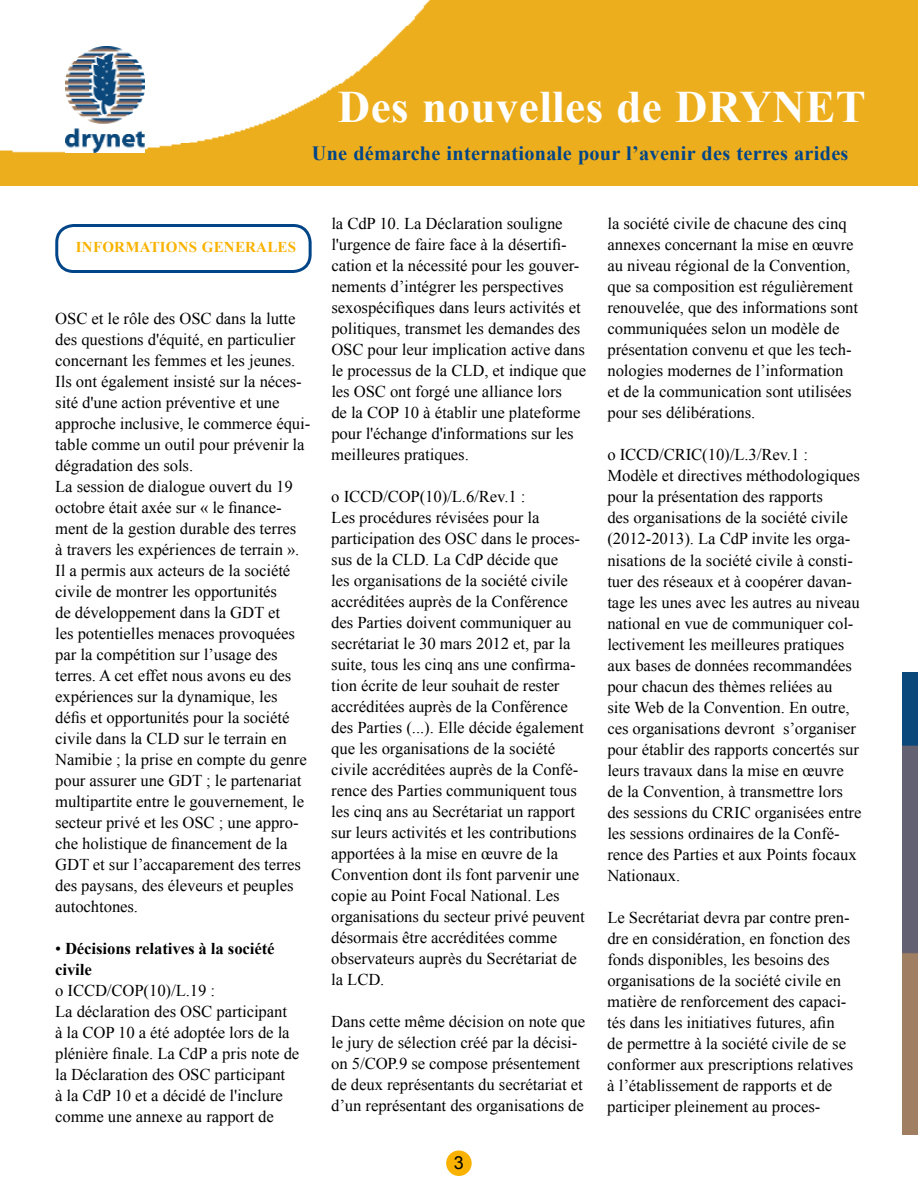
<style>
.page{position:relative;width:918px;height:1188px;background:#fff}
.page>*{position:absolute;margin:0;border:0;box-sizing:border-box;transform-origin:0 0}
.t1{font:700 45px "Times New Roman";letter-spacing:.01em;color:#fff}
.t2{font:700 20.25px "Times New Roman";letter-spacing:.015em;color:#004588}
.t3{font:18px "Arial";color:#000}
.t4{font:16.5px/21px "Times New Roman";color:#000}
.t5{font:700 16.5px/21px "Times New Roman";color:#000}
.t6{font:700 15px "Times New Roman";letter-spacing:.015em;color:#f9b200}
.s1{font-weight:400}
</style>
<div class="page">
<img style="left:0;top:1px;width:918px;height:185px">
<img style="left:66px;top:46px;width:78px;height:107px">
<img style="left:903px;top:672px;width:15px;height:462px">
<div style="left:55px;top:224px;width:257px;height:49px;border:3px solid #004588;border-radius:17px"></div>
<div style="left:446px;top:1150px;width:26px;height:26px;background:#f9b200;border-radius:50%"></div>
<h1 class="t1" style="left:338px;top:75px;width:529px">Des nouvelles de DRYNET</h1>
<p class="t2" style="left:312px;top:139px;width:538px">Une démarche internationale pour l’avenir des terres arides</p>
<p class="t6" style="left:76px;top:237px;width:222px">INFORMATIONS GENERALES</p>
<p class="t4" style="left:55px;top:308px;width:257px">OSC et le rôle des OSC dans la lutte des questions d'équité, en particulier concernant les femmes et les jeunes.<br>Ils ont également insisté sur la néces&shy;sité d'une action préventive et une approche inclusive, le commerce équi&shy;table comme un outil pour prévenir la dégradation des sols.<br>La session de dialogue ouvert du 19 octobre était axée sur « le finance&shy;ment de la gestion durable des terres<br>à travers les expériences de terrain ».<br>Il a permis aux acteurs de la société civile de montrer les opportunités<br>de développement dans la GDT et<br>les potentielles menaces provoquées par la compétition sur l’usage des terres. A cet effet nous avons eu des expériences sur la dynamique, les défis et opportunités pour la société civile dans la CLD sur le terrain en Namibie ; la prise en compte du genre pour assurer une GDT ; le partenariat multipartite entre le gouvernement, le secteur privé et les OSC ; une appro&shy;che holistique de financement de la GDT et sur l’accaparement des terres des paysans, des éleveurs et peuples autochtones.</p>
<p class="t5" style="left:55px;top:938px;width:221px"><span class="s1">•</span> Décisions relatives à la société civile</p>
<p class="t4" style="left:55px;top:980px;width:246px">o ICCD/COP(10)/L.19 :<br>La déclaration des OSC participant<br>à la COP 10 a été adoptée lors de la plénière finale. La CdP a pris note de la Déclaration des OSC participant<br>à la CdP 10 et a décidé de l'inclure comme une annexe au rapport de</p>
<p class="t4" style="left:331px;top:213px;width:257px">la CdP 10. La Déclaration souligne l'urgence de faire face à la désertifi&shy;cation et la nécessité pour les gouver&shy;nements d’intégrer les perspectives sexospécifiques dans leurs activités et politiques, transmet les demandes des OSC pour leur implication active dans le processus de la CLD, et indique que les OSC ont forgé une alliance lors<br>de la COP 10 à établir une plateforme pour l'échange d'informations sur les meilleures pratiques.</p>
<p class="t4" style="left:331px;top:486px;width:255px">o ICCD/COP(10)/L.6/Rev.1 :<br>Les procédures révisées pour la participation des OSC dans le proces&shy;sus de la CLD. La CdP décide que<br>les organisations de la société civile accréditées auprès de la Conférence des Parties doivent communiquer au secrétariat le 30 mars 2012 et, par la suite, tous les cinq ans une confirma&shy;tion écrite de leur souhait de rester accréditées auprès de la Conférence des Parties (...). Elle décide également que les organisations de la société civile accréditées auprès de la Confé&shy;rence des Parties communiquent tous les cinq ans au Secrétariat un rapport sur leurs activités et les contributions apportées à la mise en œuvre de la Convention dont ils font parvenir une copie au Point Focal National. Les organisations du secteur privé peuvent désormais être accréditées comme observateurs auprès du Secrétariat de la LCD.</p>
<p class="t4" style="left:331px;top:1011px;width:256px">Dans cette même décision on note que le jury de sélection créé par la décisi&shy;on 5/COP.9 se compose présentement de deux représentants du secrétariat et d’un représentant des organisations de</p>
<p class="t3" style="left:454px;top:1151px;width:12px">3</p>
<p class="t4" style="left:607px;top:213px;width:252px">la société civile de chacune des cinq annexes concernant la mise en œuvre au niveau régional de la Convention, que sa composition est régulièrement renouvelée, que des informations sont communiquées selon un modèle de présentation convenu et que les tech&shy;nologies modernes de l’information et de la communication sont utilisées pour ses délibérations.</p>
<p class="t4" style="left:607px;top:444px;width:256px">o ICCD/CRIC(10)/L.3/Rev.1 :<br>Modèle et directives méthodologiques pour la présentation des rapports<br>des organisations de la société civile (2012-2013). La CdP invite les orga&shy;nisations de la société civile à consti&shy;tuer des réseaux et à coopérer davan&shy;tage les unes avec les autres au niveau national en vue de communiquer col&shy;lectivement les meilleures pratiques aux bases de données recommandées pour chacun des thèmes reliées au<br>site Web de la Convention. En outre, ces organisations devront s’organiser pour établir des rapports concertés sur leurs travaux dans la mise en œuvre de la Convention, à transmettre lors des sessions du CRIC organisées entre les sessions ordinaires de la Confé&shy;rence des Parties et aux Points focaux Nationaux.</p>
<p class="t4" style="left:607px;top:906px;width:248px">Le Secrétariat devra par contre pren&shy;dre en considération, en fonction des fonds disponibles, les besoins des organisations de la société civile en matière de renforcement des capaci&shy;tés dans les initiatives futures, afin de permettre à la société civile de se conformer aux prescriptions relatives à l’établissement de rapports et de participer pleinement au proces-</p>
</div>
